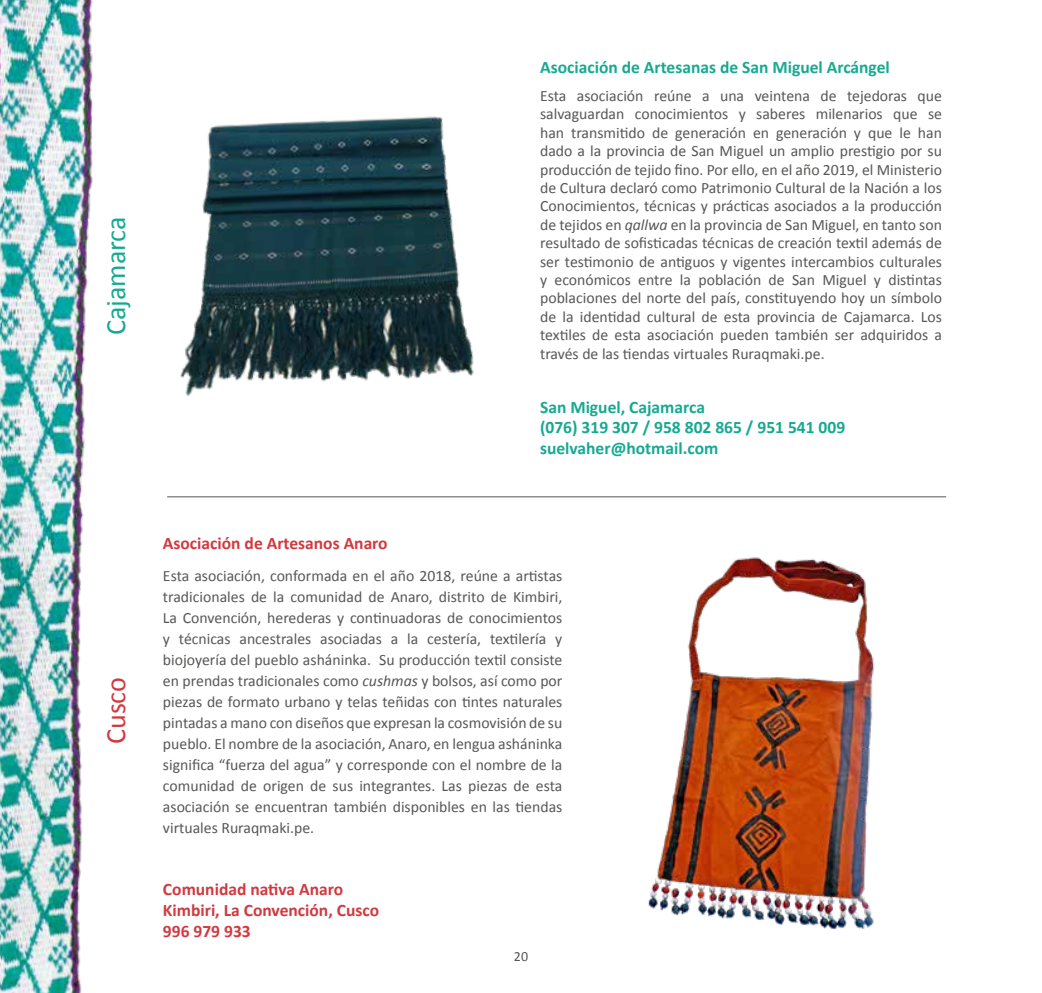
<style>
.page{position:relative;width:1042px;height:993px;background:#fff}
.page>*{position:absolute;margin:0;border:0;box-sizing:border-box;transform-origin:0 0}
.t1{font:28px "Calibri";color:#16a992}
.t2{font:28px "Calibri";color:#d0393f}
.t3{font:700 17.5px/19.2px "Calibri";color:#16a992}
.t4{font:700 17.5px/21px "Calibri";color:#d0393f}
.t5{font:15.75px/18.4px "Calibri";color:#575756;text-align:justify}
.t6{font:14px "Calibri";color:#575756}
.s1{font-style:italic}
</style>
<div class="page">
<hr style="left:167px;top:496px;width:779px;height:1px;background:#575756">
<img style="left:180px;top:116px;width:294px;height:281px">
<img style="left:0;top:0;width:93px;height:992px">
<img style="left:648px;top:557px;width:227px;height:373px">
<h1 class="t1" style="left:98px;top:335px;width:120px;rotate:-90deg">Cajamarca</h1>
<h1 class="t2" style="left:98px;top:743px;width:68px;rotate:-90deg">Cusco</h1>
<p class="t3" style="left:540px;top:57px;width:351px">Asociación de Artesanas de San Miguel Arcángel</p>
<p class="t5" style="left:540px;top:87px;width:403px">Esta asociación reúne a una veintena de tejedoras que salvaguardan conocimientos y saberes milenarios que se han transmitido de generación en generación y que le han dado a la provincia de San Miguel un amplio prestigio por su producción de tejido fino. Por ello, en el año 2019, el Ministerio de Cultura declaró como Patrimonio Cultural de la Nación a los Conocimientos, técnicas y prácticas asociados a la producción de tejidos en <span class="s1">qallwa</span> en la provincia de San Miguel, en tanto son resultado de sofisticadas técnicas de creación textil además de ser testimonio de antiguos y vigentes intercambios culturales y económicos entre la población de San Miguel y distintas poblaciones del norte del país, constituyendo hoy un símbolo de la identidad cultural de esta provincia de Cajamarca. Los textiles de esta asociación pueden también ser adquiridos a través de las tiendas virtuales Ruraqmaki.pe.</p>
<p class="t3" style="left:540px;top:398px;width:307px">San Miguel, Cajamarca<br>(076) 319 307 / 958 802 865 / 951 541 009</p>
<p class="t3" style="left:540px;top:438px;width:180px">suelvaher@hotmail.com</p>
<p class="t4" style="left:163px;top:533px;width:226px">Asociación de Artesanos Anaro</p>
<p class="t5" style="left:163px;top:565px;width:401px;line-height:21px">Esta asociación, conformada en el año 2018, reúne a artistas tradicionales de la comunidad de Anaro, distrito de Kimbiri, La Convención, herederas y continuadoras de conocimientos y técnicas ancestrales asociadas a la cestería, textilería y biojoyería del pueblo asháninka. Su producción textil consiste en prendas tradicionales como <span class="s1">cushmas</span> y bolsos, así como por piezas de formato urbano y telas teñidas con tintes naturales pintadas a mano con diseños que expresan la cosmovisión de su pueblo. El nombre de la asociación, Anaro, en lengua asháninka significa “fuerza del agua” y corresponde con el nombre de la comunidad de origen de sus integrantes. Las piezas de esta asociación se encuentran también disponibles en las tiendas virtuales Ruraqmaki.pe.</p>
<p class="t4" style="left:163px;top:878px;width:218px">Comunidad nativa Anaro<br>Kimbiri, La Convención, Cusco<br>996 979 933</p>
<p class="t6" style="left:514px;top:947px;width:16px">20</p>
</div>
